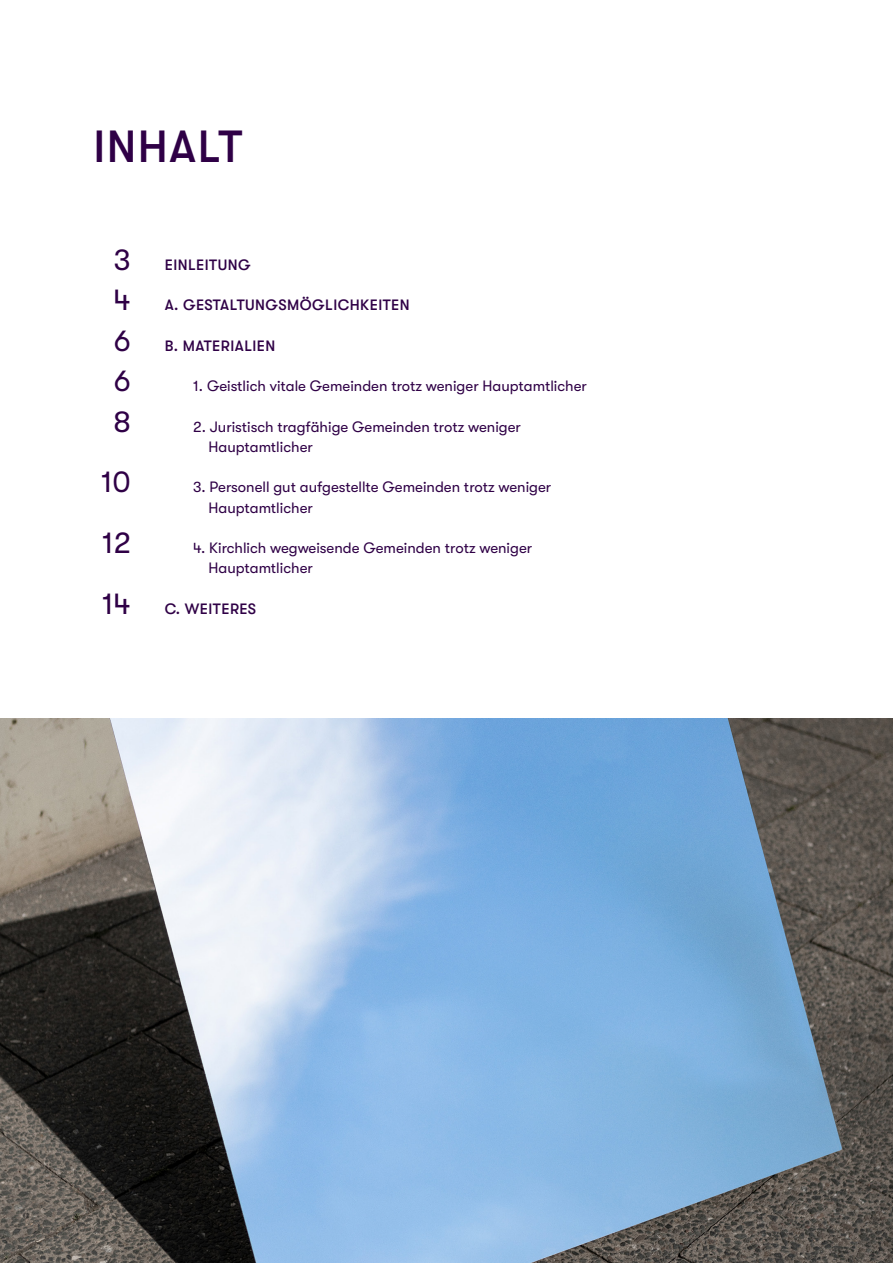
<style>
.page{position:relative;width:893px;height:1263px;background:#fff}
.page>*{position:absolute;margin:0;border:0;box-sizing:border-box;transform-origin:0 0}
.t1{font:500 45px "GT Walsheim Pro";letter-spacing:.03em;color:#2f0046}
.t2{font:30px "GT Walsheim Pro";color:#2f0046}
.Fließtext{font:15px/20.2px "GT Walsheim Pro";color:#2f0046}
.Fließtext-2{font:500 15px "GT Walsheim Pro";letter-spacing:.03em;color:#2f0046}
</style>
<div class="page">
<img style="left:0;top:719px;width:893px;height:544px">
<p class="t1" style="left:94px;top:121px;width:150px">INHALT</p>
<p class="t2" style="left:114px;top:243px;width:18px">3</p>
<p class="t2" style="left:114px;top:283px;width:19px">4</p>
<p class="t2" style="left:114px;top:324px;width:19px">6</p>
<p class="t2" style="left:114px;top:364px;width:19px">6</p>
<p class="t2" style="left:113px;top:405px;width:19px">8</p>
<p class="t2" style="left:101px;top:465px;width:31px">10</p>
<p class="t2" style="left:102px;top:526px;width:30px">12</p>
<p class="t2" style="left:102px;top:587px;width:30px">14</p>
<p class="Fließtext-2" style="left:165px;top:256px;width:87px">EINLEITUNG</p>
<p class="Fließtext-2" style="left:165px;top:296px;width:246px">A. GESTALTUNGSMÖGLICHKEITEN</p>
<p class="Fließtext-2" style="left:165px;top:337px;width:112px">B. MATERIALIEN</p>
<p class="Fließtext" style="left:193px;top:376px;width:395px">1. Geistlich vitale Gemeinden trotz weniger Hauptamtlicher</p>
<p class="Fließtext" style="left:208px;top:416px;width:314px;text-indent:-15px">2. Juristisch tragfähige Gemeinden trotz weniger<br>Hauptamtlicher</p>
<p class="Fließtext" style="left:208px;top:477px;width:344px;text-indent:-15px">3. Personell gut aufgestellte Gemeinden trotz weniger<br>Hauptamtlicher</p>
<p class="Fließtext" style="left:208px;top:538px;width:325px;text-indent:-15px">4. Kirchlich wegweisende Gemeinden trotz weniger<br>Hauptamtlicher</p>
<p class="Fließtext-2" style="left:165px;top:600px;width:93px">C. WEITERES</p>
</div>
